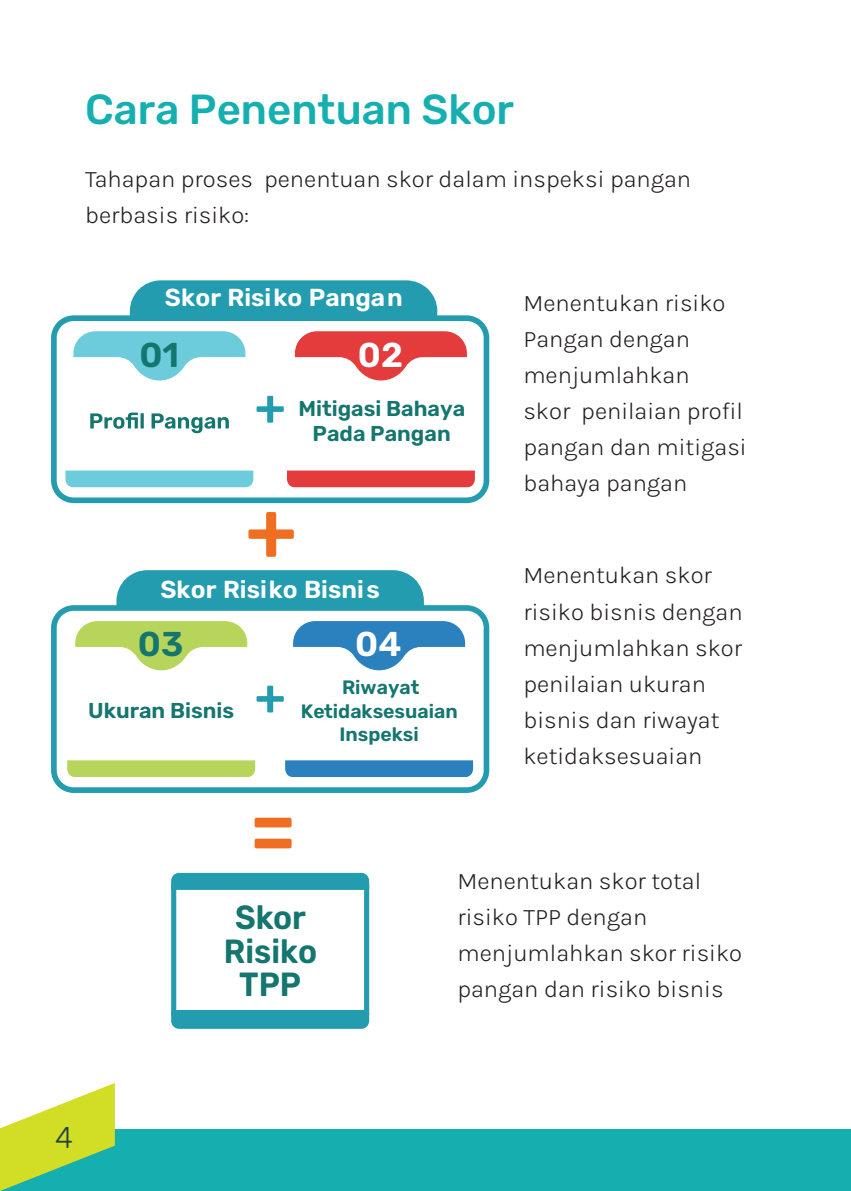
<style>
.page{position:relative;width:851px;height:1191px;background:#fff}
.page>*{position:absolute;margin:0;border:0;box-sizing:border-box;transform-origin:0 0}
.t1{font:600 83.7px "Rubik";color:#ef6e22}
.t2{font:600 50.4px "Rubik";color:#239cb0}
.Sub_heading{font:500 42px "Rubik";color:#15afb0}
.t3{font:600 34.5px "Rubik";color:#14766f}
.t4{font:600 34.5px "Rubik";color:#fff}
.t5{font:600 33.6px/33.6px "Rubik";color:#14766f;text-align:center;scale:.95 1}
.t6{font:300 30px "Rubik";color:#1c423f}
.t7{font:600 24.6px "Rubik";color:#fff}
.Body{font:300 24px/36px "Karla";color:#231f20}
.t8{font:600 21.6px/25.8px "Rubik";color:#14766f;text-align:center}
.t9{font:600 19.5px/23.1px "Rubik";color:#14766f;text-align:center}
</style>
<div class="page">
<div style="left:0;top:1129px;width:850px;height:62px;background:#15afb0"></div>
<svg style="left:0;top:1083px;width:115px;height:108px"></svg>
<svg style="left:171px;top:873px;width:198px;height:155px"></svg>
<svg style="left:130px;top:280px;width:307px;height:32px;background:#2ea1b4"></svg>
<svg style="left:51px;top:312px;width:439px;height:192px"></svg>
<svg style="left:65px;top:331px;width:188px;height:156px"></svg>
<svg style="left:287px;top:331px;width:188px;height:156px"></svg>
<svg style="left:116px;top:570px;width:308px;height:32px;background:#2da0b3"></svg>
<svg style="left:51px;top:602px;width:439px;height:191px"></svg>
<svg style="left:67px;top:621px;width:188px;height:156px"></svg>
<svg style="left:285px;top:621px;width:188px;height:156px"></svg>
<p class="Sub_heading" style="left:85px;top:86px;width:430px">Cara Penentuan Skor</p>
<p class="Body" style="left:85px;top:161px;width:607px">Tahapan proses penentuan skor dalam inspeksi pangan berbasis risiko:</p>
<p class="t7" style="left:165px;top:284px;width:239px">Skor Risiko Pangan</p>
<h3 class="t3" style="left:139px;top:335px;width:41px">01</h3>
<h3 class="t4" style="left:358px;top:335px;width:47px">02</h3>
<p class="t8" style="left:298px;top:396px;width:168px">Mitigasi Bahaya<br>Pada Pangan</p>
<h2 class="t2" style="left:255px;top:379px;width:32px">+</h2>
<h1 class="t1" style="left:245px;top:484px;width:53px">+</h1>
<p class="t7" style="left:160px;top:575px;width:221px">Skor Risiko Bisnis</p>
<h3 class="t3" style="left:138px;top:625px;width:47px">03</h3>
<p class="t8" style="left:88px;top:698px;width:147px">Ukuran Bisnis</p>
<h2 class="t2" style="left:255px;top:668px;width:32px">+</h2>
<h3 class="t4" style="left:355px;top:625px;width:48px">04</h3>
<p class="t9" style="left:301px;top:676px;width:158px">Riwayat<br>Ketidaksesuaian<br>Inspeksi</p>
<h1 class="t1" style="left:249px;top:782px;width:49px">=</h1>
<p class="Body" style="left:523px;top:284px;width:225px">Menentukan risiko<br>Pangan dengan menjumlahkan<br>skor penilaian profil pangan dan mitigasi bahaya pangan</p>
<p class="Body" style="left:523px;top:557px;width:221px">Menentukan skor risiko bisnis dengan menjumlahkan skor penilaian ukuran bisnis dan riwayat ketidaksesuaian</p>
<h3 class="t5" style="left:224px;top:901px;width:99px">Skor<br>Risiko<br>TPP</h3>
<p class="Body" style="left:457px;top:862px;width:286px">Menentukan skor total risiko TPP dengan menjumlahkan skor risiko pangan dan risiko bisnis</p>
<p class="t6" style="left:55px;top:1120px;width:19px">4</p>
</div>
